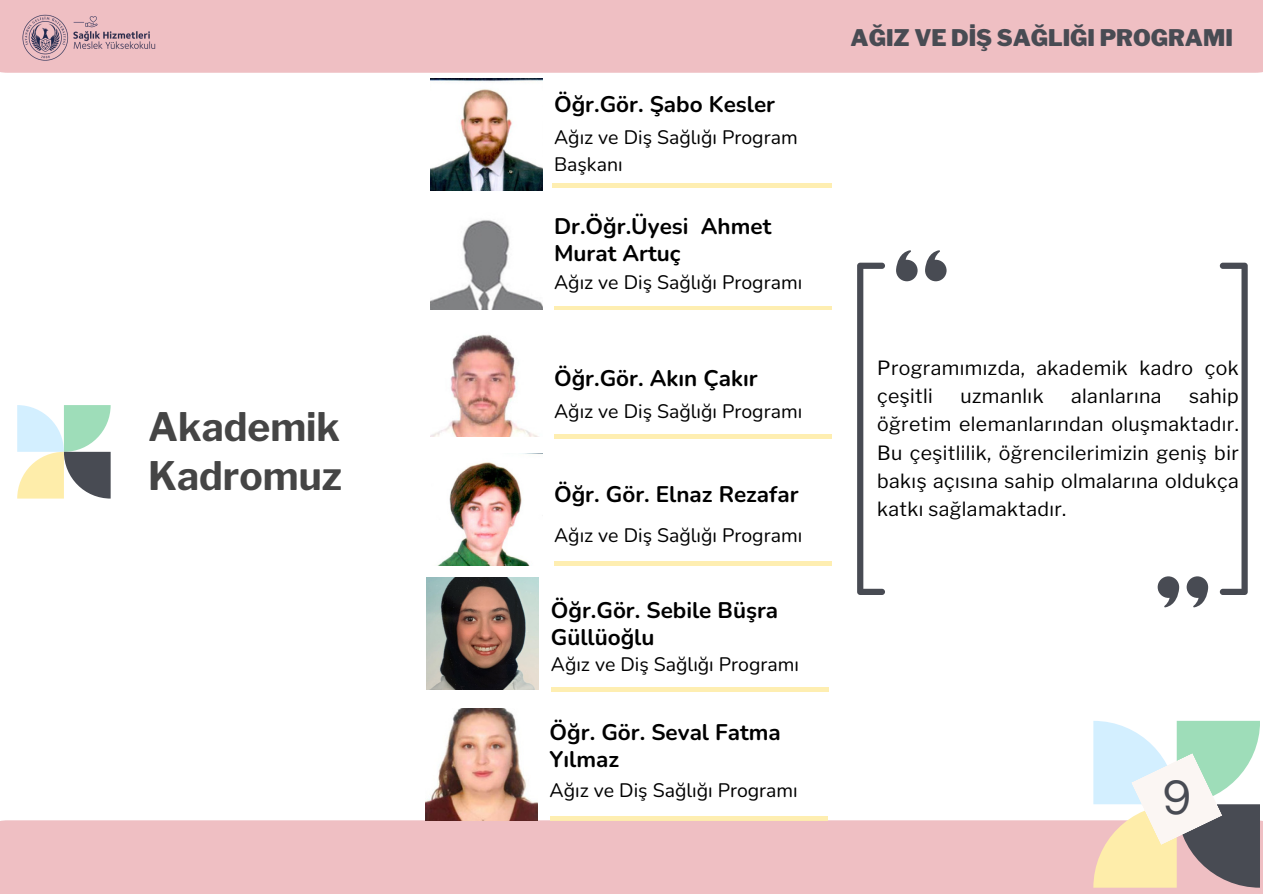
<style>
.page{position:relative;width:1263px;height:894px;background:#fff}
.page>*{position:absolute;margin:0;border:0;box-sizing:border-box;transform-origin:0 0}
.t1{font:47.25px "DM Sans";color:#484b53}
.t2{font:700 39px/49.5px "Libre Franklin";color:#454545}
.t3{font:900 22.8px "Libre Franklin";color:#484b53}
.t4{font:700 22.5px/27px "Nunito";color:#000}
.t5{font:19.5px/28.2px "Libre Franklin";letter-spacing:.02em;color:#000}
.t6{font:19.5px/27px "Nunito";color:#000}
</style>
<div class="page">
<div style="left:0;top:820px;width:1263px;height:73px;background:#efbfc3"></div>
<svg style="left:1093px;top:720px;width:167px;height:167px"></svg>
<div style="left:0;top:0;width:1263px;height:73px;background:#efbfc3"></div>
<hr style="left:553px;top:183px;width:279px;height:4px;background:#feeeb1">
<hr style="left:554px;top:306px;width:278px;height:4px;background:#feeeb1">
<img style="left:430px;top:78px;width:112px;height:112px">
<img style="left:430px;top:220px;width:112px;height:89px">
<img style="left:430px;top:334px;width:107px;height:102px">
<svg style="left:17px;top:405px;width:94px;height:93px"></svg>
<img style="left:438px;top:453px;width:104px;height:112px">
<hr style="left:554px;top:434px;width:278px;height:4px;background:#feeeb1">
<div style="left:554px;top:560px;width:278px;height:5px;background:#feeeb1"></div>
<img style="left:12px;top:14px;width:155px;height:59px">
<svg style="left:896px;top:250px;width:22px;height:31px"></svg>
<svg style="left:925px;top:250px;width:21px;height:31px"></svg>
<svg style="left:1187px;top:576px;width:21px;height:31px"></svg>
<svg style="left:1158px;top:576px;width:21px;height:31px"></svg>
<svg style="left:857px;top:262px;width:28px;height:333px"></svg>
<svg style="left:1220px;top:262px;width:28px;height:333px"></svg>
<img style="left:427px;top:577px;width:112px;height:112px">
<img style="left:426px;top:708px;width:112px;height:112px">
<div style="left:551px;top:686px;width:278px;height:5px;background:#feeeb1"></div>
<div style="left:550px;top:815px;width:277px;height:5px;background:#feeeb1"></div>
<p class="t2" style="left:148px;top:401px;width:195px">Akademik<br>Kadromuz</p>
<p class="t4" style="left:554px;top:91px;width:223px">Öğr.Gör. Şabo Kesler</p>
<h3 class="t6" style="left:554px;top:123px;width:245px">Ağız ve Diş Sağlığı Program<br>Başkanı</h3>
<h3 class="t4" style="left:554px;top:213px;width:219px">Dr.Öğr.Üyesi Ahmet<br>Murat Artuç</h3>
<p class="t6" style="left:554px;top:269px;width:250px">Ağız ve Diş Sağlığı Programı</p>
<h3 class="t4" style="left:554px;top:365px;width:205px">Öğr.Gör. Akın Çakır</h3>
<p class="t6" style="left:554px;top:398px;width:250px">Ağız ve Diş Sağlığı Programı</p>
<h3 class="t4" style="left:554px;top:481px;width:246px">Öğr. Gör. Elnaz Rezafar</h3>
<p class="t6" style="left:554px;top:522px;width:250px">Ağız ve Diş Sağlığı Programı</p>
<p class="t4" style="left:551px;top:597px;width:229px">Öğr.Gör. Sebile Büşra<br>Güllüoğlu</p>
<p class="t6" style="left:551px;top:650px;width:250px">Ağız ve Diş Sağlığı Programı</p>
<p class="t4" style="left:550px;top:718px;width:233px">Öğr. Gör. Seval Fatma<br>Yılmaz</p>
<h3 class="t6" style="left:550px;top:777px;width:250px">Ağız ve Diş Sağlığı Programı</h3>
<p class="t3" style="left:851px;top:24px;width:384px">AĞIZ VE DİŞ SAĞLIĞI PROGRAMI</p>
<p class="t5" style="left:877px;top:354px;width:363px">Programımızda, akademik kadro çok çeşitli</p>
<p class="t5" style="left:877px;top:382px;width:363px;text-align:justify;text-indent:312px">sahip öğretim elemanlarından oluşmaktadır.<br>Bu çeşitlilik, öğrencilerimizin geniş bir bakış açısına sahip olmalarına oldukça katkı sağlamaktadır.</p>
<p class="t5" style="left:960px;top:382px;width:85px">uzmanlık</p>
<p class="t5" style="left:1071px;top:382px;width:92px">alanlarına</p>
<p class="t1" style="left:1162px;top:766px;width:31px">9</p>
</div>
